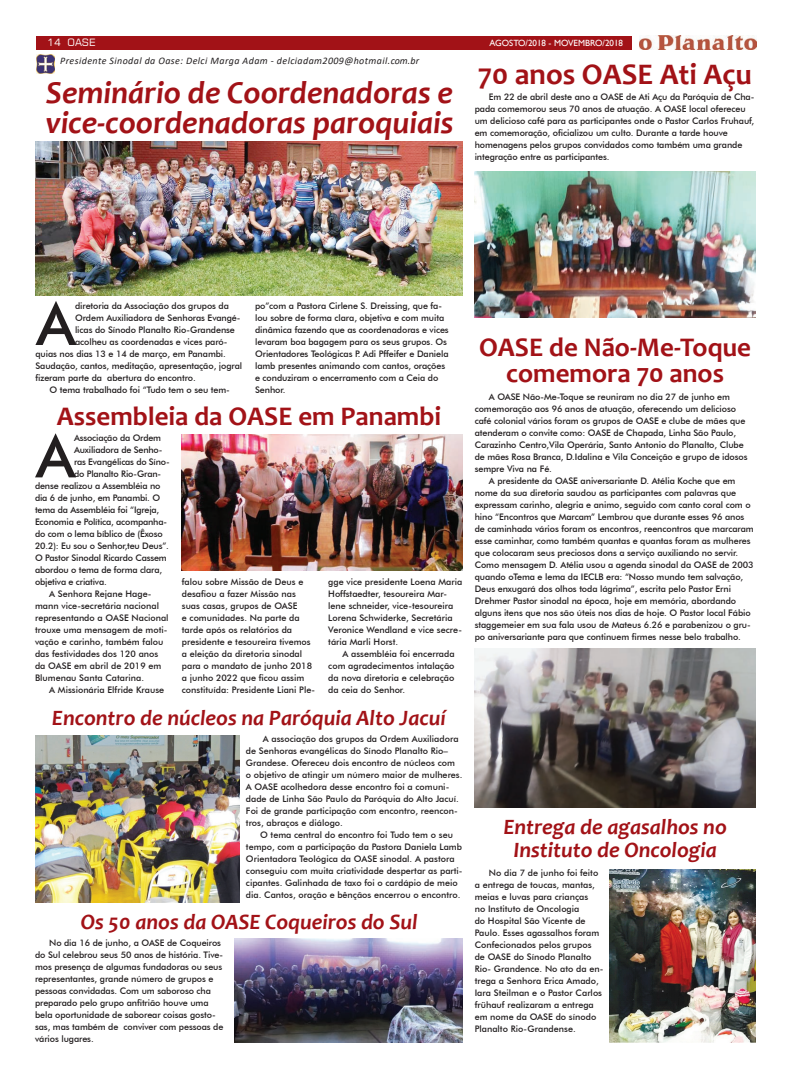
<style>
.page{position:relative;width:791px;height:1078px;background:#fff}
.page>*{position:absolute;margin:0;border:0;box-sizing:border-box;transform-origin:0 0}
.t1{font:500 59.4px "Futura BT";color:#231f20}
.t2{font:italic 700 32px/30px "Candara";color:#a21217}
.t3{font:700 30px "Candara";color:#a21217}
.t4{font:700 27px/26px "Candara";color:#a21217;text-align:center}
.t5{font:italic 700 22px/23px "Candara";color:#a21217;text-align:center}
.Jornal_-_Númeração{font:italic 10px "Calibri";letter-spacing:.04em;color:#231f20}
.t6{font:10px "Square 721 BT";color:#fff}
.t7{font:500 9px/12px "Futura BT";letter-spacing:-.01em;color:#231f20}
.t8{font:9px "Gill Sans";color:#fff}
</style>
<div class="page">
<div style="left:36px;top:36px;width:596px;height:13px;background:#a21217"></div>
<img style="left:639px;top:35px;width:117px;height:15px">
<img style="left:36px;top:55px;width:18px;height:19px">
<img style="left:181px;top:434px;width:281px;height:136px">
<img style="left:475px;top:171px;width:280px;height:146px">
<img style="left:475px;top:648px;width:280px;height:158px">
<img style="left:234px;top:938px;width:229px;height:104px">
<img style="left:35px;top:142px;width:427px;height:153px">
<img style="left:35px;top:735px;width:204px;height:166px">
<img style="left:609px;top:869px;width:146px;height:173px">
<p class="t6" style="left:47px;top:36px;width:50px">14 OASE</p>
<p class="Jornal_-_Númeração" style="left:60px;top:53px;width:361px">Presidente Sinodal da Oase: Delci Marga Adam - delciadam2009@hotmail.com.br</p>
<p class="t2" style="left:45px;top:77px;width:410px">Seminário de Coordenadoras e vice-coordenadoras paroquiais</p>
<p class="t8" style="left:489px;top:37px;width:135px">AGOSTO/2018 - MOVEMBRO/2018</p>
<h3 class="t3" style="left:478px;top:55px;width:275px">70 anos OASE Ati Açu</h3>
<p class="t7" style="left:475px;top:90px;width:281px;text-indent:14px">Em 22 de abril deste ano a OASE de Ati Açu da Paróquia de Cha&shy;pada comemorou seus 70 anos de atuação. A OASE local ofereceu um delicioso café para as participantes onde o Pastor Carlos Fruhauf, em comemoração, oficializou um culto. Durante a tarde houve</p>
<p class="t7" style="left:475px;top:138px;width:269px">homenagens pelos grupos convidados como também uma grande integração entre as participantes.</p>
<p class="t1" style="left:36px;top:288px;width:41px">A</p>
<p class="t7" style="left:75px;top:299px;width:167px">diretoria da Associação dos grupos da<br>Ordem Auxiliadora de Senhoras Evangé-</p>
<p class="t7" style="left:75px;top:323px;width:161px">licas do Sínodo Planalto Rio-Grandense</p>
<p class="t7" style="left:75px;top:335px;width:154px">acolheu as coordenadas e vices paró-</p>
<p class="t7" style="left:35px;top:347px;width:192px">quias nos dias 13 e 14 de março, em Panambi.</p>
<p class="t7" style="left:35px;top:359px;width:208px">Saudação, cantos, meditação, apresentação, jogral</p>
<p class="t7" style="left:35px;top:371px;width:162px">fizeram parte da abertura do encontro.</p>
<p class="t7" style="left:50px;top:383px;width:182px">O tema trabalhado foi “Tudo tem o seu tem-</p>
<p class="t7" style="left:255px;top:299px;width:195px">po”com a Pastora Cirlene S. Dreissing, que fa&shy;lou sobre de forma clara, objetiva e com muita dinâmica fazendo que as coordenadoras e vices levaram boa bagagem para os seus grupos. Os Orientadores Teológicas P. Adi Pffeifer e Daniela lamb presentes animando com cantos, orações e conduziram o encerramento com a Ceia do Senhor.</p>
<p class="t4" style="left:57px;top:403px;width:386px">Assembleia da OASE em Panambi</p>
<p class="t1" style="left:36px;top:420px;width:41px">A</p>
<p class="t7" style="left:74px;top:432px;width:89px">Associação da Ordem</p>
<p class="t7" style="left:74px;top:444px;width:90px">Auxiliadora de Senho-</p>
<p class="t7" style="left:74px;top:456px;width:97px">ras Evangélicas do Síno-</p>
<p class="t7" style="left:74px;top:468px;width:89px">do Planalto Rio-Gran-</p>
<p class="t7" style="left:35px;top:480px;width:127px">dense realizou a Assembléia no</p>
<p class="t7" style="left:35px;top:492px;width:127px">dia 6 de junho, em Panambi. O</p>
<p class="t7" style="left:35px;top:504px;width:126px">tema da Assembléia foi “Igreja,</p>
<p class="t7" style="left:35px;top:516px;width:134px">Economia e Política, acompanha-</p>
<p class="t7" style="left:35px;top:528px;width:135px">do com o lema bíblico de (Êxoso<br>20.2): Eu sou o Senhor,teu Deus”.<br>O Pastor Sinodal Ricardo Cassem abordou o tema de forma clara, objetiva e criativa.</p>
<p class="t7" style="left:35px;top:588px;width:135px;text-indent:14px">A Senhora Rejane Hage&shy;mann vice-secretária nacional representando a OASE Nacional trouxe uma mensagem de moti&shy;vação e carinho, também falou das festividades dos 120 anos</p>
<p class="t7" style="left:35px;top:660px;width:128px">da OASE em abril de 2019 em</p>
<p class="t7" style="left:35px;top:672px;width:110px">Blumenau Santa Catarina.</p>
<p class="t7" style="left:49px;top:684px;width:117px">A Missionária Elfride Krause</p>
<p class="t7" style="left:182px;top:575px;width:135px">falou sobre Missão de Deus e desafiou a fazer Missão nas suas casas, grupos de OASE<br>e comunidades. Na parte da tarde após os relatórios da presidente e tesoureira tivemos a eleição da diretoria sinodal para o mandato de junho 2018 a junho 2022 que ficou assim constituída: Presidente Liani Ple-</p>
<p class="t7" style="left:328px;top:575px;width:135px">gge vice presidente Loena Maria<br>Hoffstaedter, tesoureira Mar&shy;lene schneider, vice-tesoureira<br>Lorena Schwiderke, Secretária<br>Veronice Wendland e vice secre&shy;tária Marli Horst.</p>
<p class="t7" style="left:328px;top:647px;width:128px;text-align:justify;text-indent:14px">A assembléia foi encerrada com agradecimentos intalação da nova diretoria e celebração da ceia do Senhor.</p>
<h3 class="t5" style="left:52px;top:706px;width:395px">Encontro de núcleos na Paróquia Alto Jacuí</h3>
<p class="t7" style="left:246px;top:732px;width:218px;text-indent:17px">A associação dos grupos da Ordem Auxiliadora de Senhoras evangélicas do Sínodo Planalto Rio– Grandese. Ofereceu dois encontro de núcleos com o objetivo de atingir um número maior de mulheres.<br>A OASE acolhedora desse encontro foi a comuni&shy;dade de Linha São Paulo da Paróquia do Alto Jacuí.<br>Foi de grande participação com encontro, reencon-</p>
<p class="t7" style="left:246px;top:816px;width:99px">tros, abraços e diálogo.</p>
<p class="t7" style="left:260px;top:828px;width:194px">O tema central do encontro foi Tudo tem o seu</p>
<p class="t7" style="left:246px;top:840px;width:218px">tempo, com a participação da Pastora Daniela Lamb</p>
<p class="t7" style="left:246px;top:852px;width:210px">Orientadora Teológica da OASE sinodal. A pastora</p>
<p class="t7" style="left:246px;top:864px;width:218px">conseguiu com muita criatividade despertar as parti-</p>
<p class="t7" style="left:246px;top:876px;width:213px">cipantes. Galinhada de taxo foi o cardápio de meio</p>
<p class="t7" style="left:246px;top:888px;width:216px">dia. Cantos, oração e bênçãos encerrou o encontro.</p>
<h3 class="t5" style="left:81px;top:909px;width:338px">Os 50 anos da OASE Coqueiros do Sul</h3>
<p class="t7" style="left:49px;top:936px;width:173px">No dia 16 de junho, a OASE de Coqueiros</p>
<p class="t7" style="left:35px;top:948px;width:190px">do Sul celebrou seus 50 anos de história. Tive&shy;mos presença de algumas fundadoras ou seus representantes, grande número de grupos e pessoas convidadas. Com um saboroso cha preparado pelo grupo anfitrião houve uma bela oportunidade de saborear coisas gosto-</p>
<p class="t7" style="left:35px;top:1020px;width:190px">sas, mas também de conviver com pessoas de vários lugares.</p>
<h3 class="t4" style="left:479px;top:333px;width:273px">OASE de Não-Me-Toque comemora 70 anos</h3>
<p class="t7" style="left:475px;top:390px;width:274px;text-indent:14px">A OASE Não-Me-Toque se reuniram no dia 27 de junho em comemoração aos 96 anos de atuação, oferecendo um delicioso café colonial vários foram os grupos de OASE e clube de mães que atenderam o convite como: OASE de Chapada, Linha São Paulo, Carazinho Centro,Vila Operária, Santo Antonio do Planalto, Clube de mães Rosa Branca, D.Idalina e Vila Conceição e grupo de idosos</p>
<p class="t7" style="left:475px;top:462px;width:79px">sempre Viva na Fé.</p>
<p class="t7" style="left:489px;top:474px;width:248px">A presidente da OASE aniversariante D. Atélia Koche que em</p>
<p class="t7" style="left:475px;top:486px;width:263px">nome da sua diretoria saudou as participantes com palavras que</p>
<p class="t7" style="left:475px;top:498px;width:277px">expressam carinho, alegria e animo, seguido com canto coral com o</p>
<p class="t7" style="left:475px;top:510px;width:271px">hino “Encontros que Marcam” Lembrou que durante esses 96 anos</p>
<p class="t7" style="left:475px;top:522px;width:281px">de caminhada vários foram os encontros, reencontros que marcaram</p>
<p class="t7" style="left:475px;top:534px;width:277px">esse caminhar, como também quantas e quantas foram as mulheres</p>
<p class="t7" style="left:475px;top:546px;width:265px">que colocaram seus preciosos dons a serviço auxiliando no servir.</p>
<p class="t7" style="left:475px;top:558px;width:280px">Como mensagem D. Atélia usou a agenda sinodal da OASE de 2003 quando oTema e lema da IECLB era: “Nosso mundo tem salvação, Deus enxugará dos olhos toda lágrima”, escrita pelo Pastor Erni Drehmer Pastor sinodal na época, hoje em memória, abordando alguns itens que nos são úteis nos dias de hoje. O Pastor local Fábio staggemeier em sua fala usou de Mateus 6.26 e parabenizou o gru&shy;po aniversariante para que continuem firmes nesse belo trabalho.</p>
<h3 class="t5" style="left:503px;top:814px;width:225px">Entrega de agasalhos no<br>Instituto de Oncologia</h3>
<p class="t7" style="left:475px;top:866px;width:130px;text-indent:14px">No dia 7 de junho foi feito a entrega de toucas, mantas, meias e luvas para crianças<br>no Instituto de Oncologia<br>do Hospital São Vicente de<br>Paulo. Esses agassalhos foram<br>Confecionados pelos grupos de OASE do Sínodo Planalto<br>Rio- Grandence. No ato da en&shy;trega a Senhora Erica Amado,<br>Iara Steilman e o Pastor Carlos frühauf realizaram a entrega em nome da OASE do sínodo<br>Planalto Rio-Grandense.</p>
</div>
